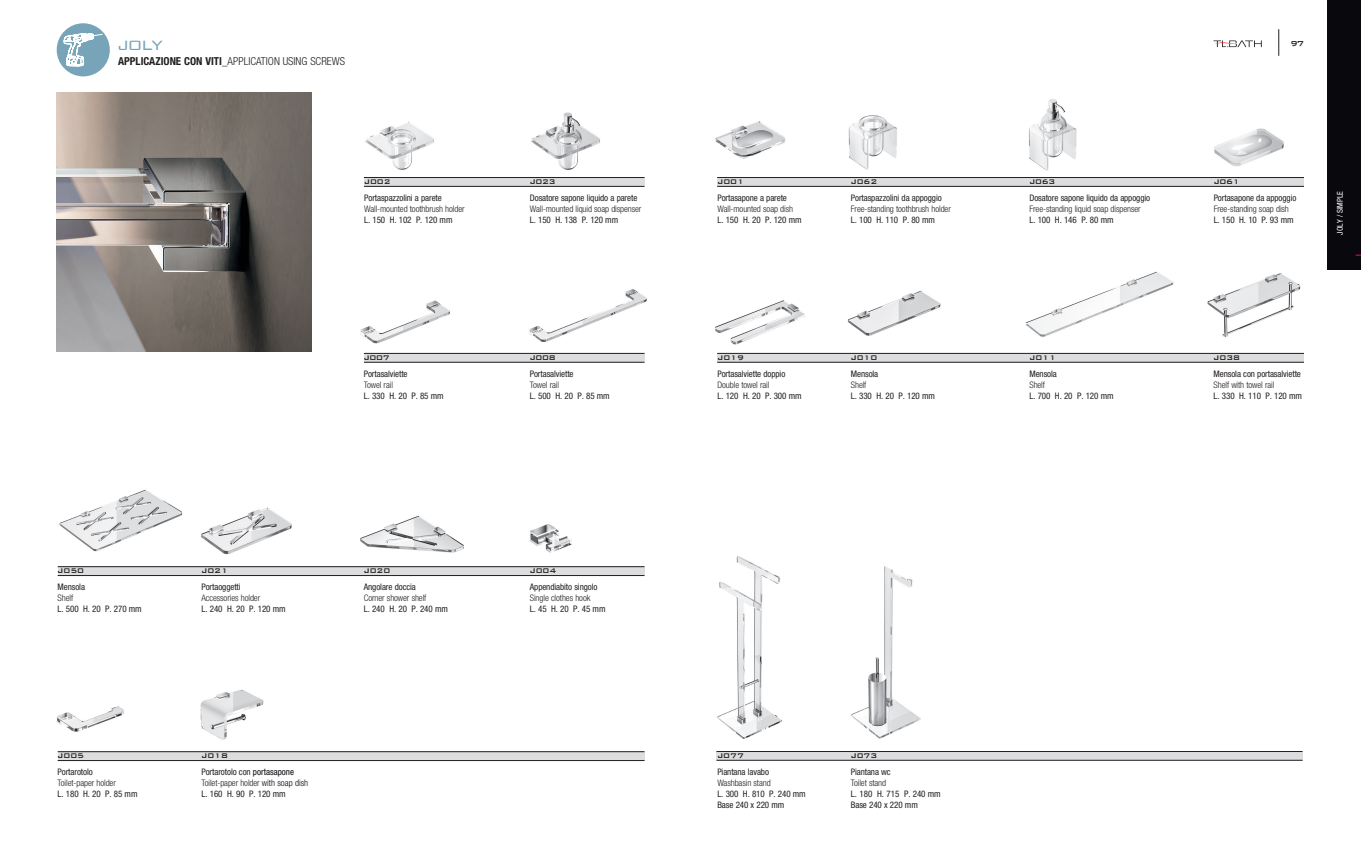
<style>
.page{position:relative;width:1361px;height:851px;background:#fff}
.page>*{position:absolute;margin:0;border:0;box-sizing:border-box;transform-origin:0 0}
.t1{font:300 18px "Bank Gothic";color:#77a4b9}
.Normale{font:300 condensed 11px "Helvetica Neue";color:#231f20}
.t2{font:500 9.6px "Bank Gothic";color:#231f20}
.Normale-2{font:condensed 9px "Helvetica Neue";letter-spacing:-.01em;color:#231f20}
.Normale-3{font:300 condensed 9px "Helvetica Neue";letter-spacing:-.01em;color:#231f20}
.Normale-4{font:500 9px "Bank Gothic";letter-spacing:-.01em;color:#231f20}
.t3{font:condensed 8px "Helvetica Neue";color:#fff}
.s1{font-weight:700}
.s2{font-weight:400}
.s3{color:#08080d}
</style>
<div class="page">
<div style="left:58px;top:751px;width:586px;height:9px;background:#dcdddf"></div>
<img style="left:201px;top:507px;width:91px;height:48px">
<img style="left:1023px;top:271px;width:152px;height:82px">
<img style="left:715px;top:300px;width:107px;height:53px">
<div style="left:717px;top:353px;width:587px;height:9px;background:#dcdddf"></div>
<hr style="left:717px;top:353px;width:587px;height:1px;background:#231f20">
<hr style="left:717px;top:362px;width:587px;height:1px;background:#231f20">
<div style="left:717px;top:177px;width:587px;height:9px;background:#dcdddf"></div>
<hr style="left:717px;top:177px;width:587px;height:1px;background:#231f20">
<hr style="left:717px;top:186px;width:587px;height:1px;background:#231f20">
<img style="left:360px;top:516px;width:104px;height:37px">
<img style="left:717px;top:556px;width:65px;height:183px">
<img style="left:851px;top:566px;width:70px;height:173px">
<div style="left:57px;top:23px;width:53px;height:53px;background:#77a4b9;border-radius:50%"></div>
<svg style="left:64px;top:23px;width:39px;height:54px"></svg>
<img style="left:530px;top:524px;width:42px;height:29px">
<img style="left:360px;top:300px;width:106px;height:54px">
<img style="left:518px;top:289px;width:129px;height:67px">
<img style="left:1214px;top:128px;width:70px;height:39px">
<img style="left:531px;top:112px;width:69px;height:58px">
<img style="left:365px;top:121px;width:69px;height:49px">
<div style="left:364px;top:353px;width:280px;height:9px;background:#dcdddf"></div>
<hr style="left:364px;top:362px;width:280px;height:1px;background:#231f20">
<div style="left:364px;top:177px;width:280px;height:9px;background:#dcdddf"></div>
<hr style="left:364px;top:177px;width:280px;height:1px;background:#231f20">
<hr style="left:364px;top:186px;width:280px;height:1px;background:#231f20">
<img style="left:848px;top:115px;width:49px;height:55px">
<img style="left:1029px;top:99px;width:48px;height:72px">
<img style="left:715px;top:121px;width:71px;height:38px">
<hr style="left:364px;top:353px;width:280px;height:1px;background:#231f20">
<div style="left:716px;top:751px;width:586px;height:9px;background:#dcdddf"></div>
<hr style="left:716px;top:759px;width:586px;height:1px;background:#231f20">
<hr style="left:716px;top:751px;width:586px;height:1px;background:#231f20">
<img style="left:59px;top:489px;width:124px;height:63px">
<div style="left:58px;top:566px;width:586px;height:9px;background:#dcdddf"></div>
<hr style="left:58px;top:566px;width:586px;height:1px;background:#231f20">
<hr style="left:58px;top:575px;width:586px;height:1px;background:#231f20">
<img style="left:200px;top:690px;width:64px;height:50px">
<img style="left:57px;top:706px;width:67px;height:26px">
<hr style="left:58px;top:760px;width:586px;height:1px;background:#231f20">
<img style="left:57px;top:92px;width:255px;height:259px">
<img style="left:1207px;top:273px;width:94px;height:64px">
<img style="left:847px;top:290px;width:94px;height:46px">
<hr style="left:58px;top:751px;width:586px;height:1px;background:#231f20">
<svg style="left:1213px;top:40px;width:48px;height:7px"></svg>
<svg style="left:1278px;top:29px;width:1px;height:27px"></svg>
<div style="left:1327px;top:0;width:34px;height:269px;background:#08080d"></div>
<p class="t1" style="left:117px;top:31px;width:47px">JOLY</p>
<p class="Normale" style="left:118px;top:55px;width:228px"><span class="s1">APPLICAZIONE CON VITI</span><span class="s2">_</span>APPLICATION USING SCREWS</p>
<p class="Normale-4" style="left:364px;top:175px;width:28px">J002</p>
<p class="Normale-2" style="left:364px;top:193px;width:79px">Portaspazzolini a parete</p>
<p class="Normale-3" style="left:364px;top:204px;width:102px">Wall-mounted toothbrush holder</p>
<p class="Normale-2" style="left:364px;top:215px;width:90px">L. 150 H. 102 P. 120 mm</p>
<p class="Normale-4" style="left:364px;top:350px;width:28px">J007</p>
<p class="Normale-2" style="left:364px;top:368px;width:45px">Portasalviette</p>
<p class="Normale-3" style="left:364px;top:379px;width:31px">Towel rail</p>
<p class="Normale-2" style="left:364px;top:390px;width:81px">L. 330 H. 20 P. 85 mm</p>
<p class="Normale-4" style="left:530px;top:175px;width:28px">J023</p>
<p class="Normale-2" style="left:530px;top:193px;width:109px">Dosatore sapone liquido a parete</p>
<p class="Normale-3" style="left:530px;top:204px;width:113px">Wall-mounted liquid soap dispenser</p>
<p class="Normale-2" style="left:530px;top:215px;width:90px">L. 150 H. 138 P. 120 mm</p>
<p class="Normale-4" style="left:530px;top:350px;width:28px">J008</p>
<p class="Normale-2" style="left:530px;top:368px;width:45px">Portasalviette</p>
<p class="Normale-3" style="left:530px;top:379px;width:31px">Towel rail</p>
<p class="Normale-2" style="left:530px;top:390px;width:81px">L. 500 H. 20 P. 85 mm</p>
<p class="Normale-4" style="left:58px;top:564px;width:28px">J050</p>
<p class="Normale-2" style="left:58px;top:582px;width:29px">Mensola</p>
<p class="Normale-3" style="left:58px;top:593px;width:17px">Shelf</p>
<p class="Normale-2" style="left:58px;top:604px;width:86px">L. 500 H. 20 P. 270 mm</p>
<p class="Normale-4" style="left:58px;top:748px;width:28px">J005</p>
<p class="Normale-2" style="left:58px;top:766px;width:37px">Portarotolo</p>
<p class="Normale-3" style="left:58px;top:777px;width:60px">Toilet-paper holder</p>
<p class="Normale-2" style="left:58px;top:788px;width:81px">L. 180 H. 20 P. 85 mm</p>
<p class="Normale-4" style="left:201px;top:564px;width:28px">J021</p>
<p class="Normale-2" style="left:201px;top:582px;width:41px">Portaoggetti</p>
<p class="Normale-3" style="left:201px;top:593px;width:60px">Accessories holder</p>
<p class="Normale-2" style="left:201px;top:604px;width:86px">L. 240 H. 20 P. 120 mm</p>
<p class="Normale-4" style="left:364px;top:564px;width:28px">J020</p>
<p class="Normale-2" style="left:364px;top:582px;width:54px">Angolare doccia</p>
<p class="Normale-3" style="left:364px;top:593px;width:64px">Corner shower shelf</p>
<p class="Normale-2" style="left:364px;top:604px;width:86px">L. 240 H. 20 P. 240 mm</p>
<p class="Normale-4" style="left:201px;top:748px;width:28px">J018</p>
<p class="Normale-2" style="left:201px;top:766px;width:94px">Portarotolo con <span class="s3">portasapone</span></p>
<p class="Normale-3" style="left:201px;top:777px;width:108px">Toilet-paper holder <span class="s3">with soap dish</span></p>
<p class="Normale-2" style="left:201px;top:788px;width:86px">L. 160 H. 90 P. 120 mm</p>
<p class="Normale-4" style="left:530px;top:564px;width:28px">J004</p>
<p class="Normale-2" style="left:530px;top:582px;width:69px">Appendiabito singolo</p>
<p class="Normale-3" style="left:530px;top:593px;width:62px">Single clothes hook</p>
<p class="Normale-2" style="left:530px;top:604px;width:77px">L. 45 H. 20 P. 45 mm</p>
<p class="Normale-4" style="left:717px;top:175px;width:28px">J001</p>
<p class="Normale-2" style="left:717px;top:193px;width:71px">Portasapone a parete</p>
<p class="Normale-3" style="left:717px;top:204px;width:77px">Wall-mounted soap dish</p>
<p class="Normale-2" style="left:717px;top:215px;width:86px">L. 150 H. 20 P. 120 mm</p>
<p class="Normale-4" style="left:851px;top:175px;width:28px">J062</p>
<p class="Normale-2" style="left:851px;top:193px;width:92px">Portaspazzolini da appoggio</p>
<p class="Normale-3" style="left:851px;top:204px;width:102px">Free-standing toothbrush holder</p>
<p class="Normale-2" style="left:851px;top:215px;width:86px">L. 100 H. 110 P. 80 mm</p>
<p class="Normale-4" style="left:717px;top:350px;width:28px">J019</p>
<p class="Normale-2" style="left:717px;top:368px;width:69px">Portasalviette doppio</p>
<p class="Normale-3" style="left:717px;top:379px;width:53px">Double towel rail</p>
<p class="Normale-2" style="left:717px;top:390px;width:86px">L. 120 H. 20 P. 300 mm</p>
<p class="Normale-4" style="left:851px;top:350px;width:28px">J010</p>
<p class="Normale-2" style="left:851px;top:368px;width:29px">Mensola</p>
<p class="Normale-3" style="left:851px;top:379px;width:17px">Shelf</p>
<p class="Normale-2" style="left:851px;top:390px;width:86px">L. 330 H. 20 P. 120 mm</p>
<p class="Normale-4" style="left:717px;top:748px;width:28px">J077</p>
<p class="Normale-2" style="left:717px;top:766px;width:53px">Piantana lavabo</p>
<p class="Normale-3" style="left:717px;top:777px;width:55px">Washbasin stand</p>
<p class="Normale-2" style="left:717px;top:788px;width:90px">L. 300 H. 810 P. 240 mm</p>
<p class="Normale-2" style="left:717px;top:799px;width:68px">Base 240 x 220 mm</p>
<p class="Normale-4" style="left:851px;top:748px;width:28px">J073</p>
<p class="Normale-2" style="left:851px;top:766px;width:41px">Piantana wc</p>
<p class="Normale-3" style="left:851px;top:777px;width:37px">Toilet stand</p>
<p class="Normale-2" style="left:851px;top:788px;width:91px">L. 180 H. 715 P. 240 mm</p>
<p class="Normale-2" style="left:851px;top:799px;width:68px">Base 240 x 220 mm</p>
<p class="Normale-4" style="left:1029px;top:175px;width:28px">J063</p>
<p class="Normale-2" style="left:1029px;top:193px;width:122px">Dosatore sapone liquido da appoggio</p>
<p class="Normale-3" style="left:1029px;top:204px;width:113px">Free-standing liquid soap dispenser</p>
<p class="Normale-2" style="left:1029px;top:215px;width:86px">L. 100 H. 146 P. 80 mm</p>
<p class="Normale-4" style="left:1029px;top:350px;width:28px">J011</p>
<p class="Normale-2" style="left:1029px;top:368px;width:29px">Mensola</p>
<p class="Normale-3" style="left:1029px;top:379px;width:17px">Shelf</p>
<p class="Normale-2" style="left:1029px;top:390px;width:86px">L. 700 H. 20 P. 120 mm</p>
<p class="t2" style="left:1290px;top:36px;width:15px">97</p>
<p class="Normale-4" style="left:1213px;top:175px;width:28px">J061</p>
<p class="Normale-2" style="left:1213px;top:193px;width:84px">Portasapone da appoggio</p>
<p class="Normale-3" style="left:1213px;top:204px;width:77px">Free-standing soap dish</p>
<p class="Normale-2" style="left:1213px;top:215px;width:81px">L. 150 H. 10 P. 93 mm</p>
<p class="t3" style="left:1335px;top:234px;width:45px;rotate:-90deg">JOLY / SIMPLE</p>
<p class="Normale-4" style="left:1213px;top:350px;width:28px">J038</p>
<p class="Normale-2" style="left:1213px;top:368px;width:89px">Mensola con portasalviette</p>
<p class="Normale-3" style="left:1213px;top:379px;width:62px">Shelf with towel rail</p>
<p class="Normale-2" style="left:1213px;top:390px;width:90px">L. 330 H. 110 P. 120 mm</p>
</div>
